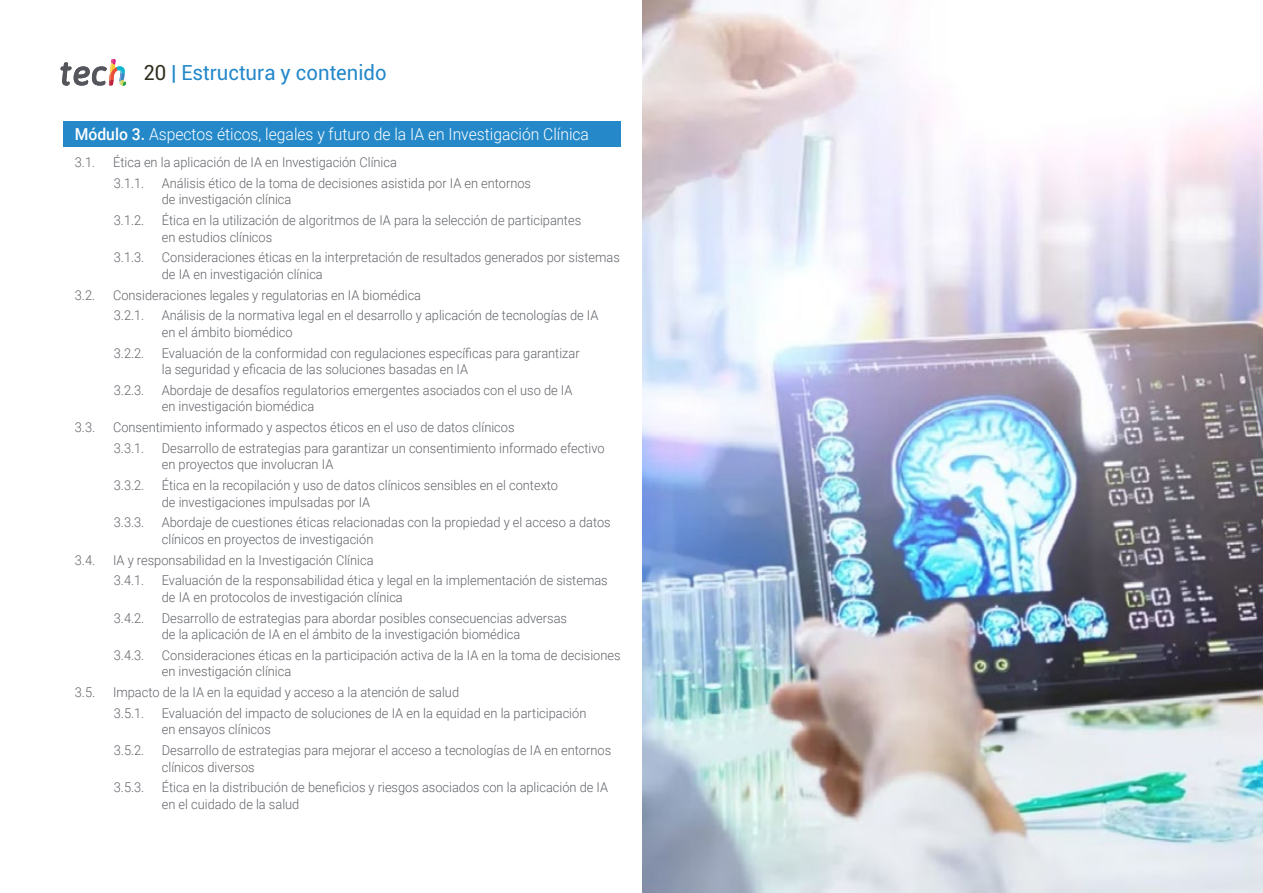
<style>
.page{position:relative;width:1263px;height:893px;background:#fff}
.page>*{position:absolute;margin:0;border:0;box-sizing:border-box;transform-origin:0 0}
.t1{font:21px "Roboto";color:#2488c9}
.t2{font:300 16.5px "Roboto";color:#fff;scale:.95 1}
.t3{font:300 13.5px/16.5px "Roboto";color:#61646a;scale:.95 1}
.s1{color:#312e20}
.s2{font-weight:500}
</style>
<div class="page">
<img style="left:642px;top:0;width:621px;height:893px">
<div style="left:64px;top:121px;width:557px;height:25px;background:#2488c9"></div>
<svg style="left:61px;top:59px;width:65px;height:27px"></svg>
<h1 class="t1" style="left:144px;top:57px;width:245px"><span class="s1">20</span> | Estructura y contenido</h1>
<p class="t2" style="left:75px;top:123px;width:543px"><span class="s2">Módulo 3.</span> Aspectos éticos, legales y futuro de la IA en Investigación Clínica</p>
<p class="t3" style="left:75px;top:154px;width:23px">3.1.</p>
<p class="t3" style="left:113px;top:151px;width:300px;line-height:20.7px">Ética en la aplicación de IA en Investigación Clínica<br>3.1.1.</p>
<p class="t3" style="left:162px;top:174px;width:390px">Análisis ético de la toma de decisiones asistida por IA en entornos de investigación clínica</p>
<p class="t3" style="left:114px;top:212px;width:34px">3.1.2.</p>
<p class="t3" style="left:162px;top:212px;width:443px">Ética en la utilización de algoritmos de IA para la selección de participantes en estudios clínicos</p>
<p class="t3" style="left:114px;top:249px;width:34px">3.1.3.</p>
<p class="t3" style="left:162px;top:249px;width:484px">Consideraciones éticas en la interpretación de resultados generados por sistemas de IA en investigación clínica</p>
<p class="t3" style="left:75px;top:286px;width:23px">3.2.</p>
<p class="t3" style="left:113px;top:284px;width:326px;line-height:20.7px">Consideraciones legales y regulatorias en IA biomédica<br>3.2.1.</p>
<p class="t3" style="left:162px;top:307px;width:461px">Análisis de la normativa legal en el desarrollo y aplicación de tecnologías de IA en el ámbito biomédico</p>
<p class="t3" style="left:114px;top:344px;width:34px">3.2.2.</p>
<p class="t3" style="left:162px;top:344px;width:441px">Evaluación de la conformidad con regulaciones específicas para garantizar la seguridad y eficacia de las soluciones basadas en IA</p>
<p class="t3" style="left:114px;top:381px;width:34px">3.2.3.</p>
<p class="t3" style="left:162px;top:381px;width:434px">Abordaje de desafíos regulatorios emergentes asociados con el uso de IA en investigación biomédica</p>
<p class="t3" style="left:75px;top:419px;width:23px">3.3.</p>
<p class="t3" style="left:113px;top:416px;width:424px;line-height:20.7px">Consentimiento informado y aspectos éticos en el uso de datos clínicos<br>3.3.1.</p>
<p class="t3" style="left:162px;top:439px;width:468px">Desarrollo de estrategias para garantizar un consentimiento informado efectivo en proyectos que involucran IA</p>
<p class="t3" style="left:114px;top:477px;width:34px">3.3.2.</p>
<p class="t3" style="left:162px;top:477px;width:419px">Ética en la recopilación y uso de datos clínicos sensibles en el contexto de investigaciones impulsadas por IA</p>
<p class="t3" style="left:114px;top:514px;width:34px">3.3.3.</p>
<p class="t3" style="left:162px;top:514px;width:474px">Abordaje de cuestiones éticas relacionadas con la propiedad y el acceso a datos clínicos en proyectos de investigación</p>
<p class="t3" style="left:75px;top:551px;width:23px">3.4.</p>
<p class="t3" style="left:113px;top:549px;width:276px;line-height:20.7px">IA y responsabilidad en la Investigación Clínica<br>3.4.1.</p>
<p class="t3" style="left:162px;top:572px;width:471px">Evaluación de la responsabilidad ética y legal en la implementación de sistemas de IA en protocolos de investigación clínica</p>
<p class="t3" style="left:114px;top:609px;width:34px">3.4.2.</p>
<p class="t3" style="left:162px;top:609px;width:428px">Desarrollo de estrategias para abordar posibles consecuencias adversas de la aplicación de IA en el ámbito de la investigación biomédica</p>
<p class="t3" style="left:114px;top:646px;width:34px">3.4.3.</p>
<p class="t3" style="left:162px;top:646px;width:484px">Consideraciones éticas en la participación activa de la IA en la toma de decisiones en investigación clínica</p>
<p class="t3" style="left:75px;top:684px;width:23px">3.5.</p>
<p class="t3" style="left:113px;top:681px;width:366px;line-height:20.7px">Impacto de la IA en la equidad y acceso a la atención de salud<br>3.5.1.</p>
<p class="t3" style="left:162px;top:704px;width:448px">Evaluación del impacto de soluciones de IA en la equidad en la participación en ensayos clínicos</p>
<p class="t3" style="left:114px;top:742px;width:34px">3.5.2.</p>
<p class="t3" style="left:162px;top:742px;width:474px">Desarrollo de estrategias para mejorar el acceso a tecnologías de IA en entornos clínicos diversos</p>
<p class="t3" style="left:114px;top:779px;width:34px">3.5.3.</p>
<p class="t3" style="left:162px;top:779px;width:471px">Ética en la distribución de beneficios y riesgos asociados con la aplicación de IA en el cuidado de la salud</p>
</div>
